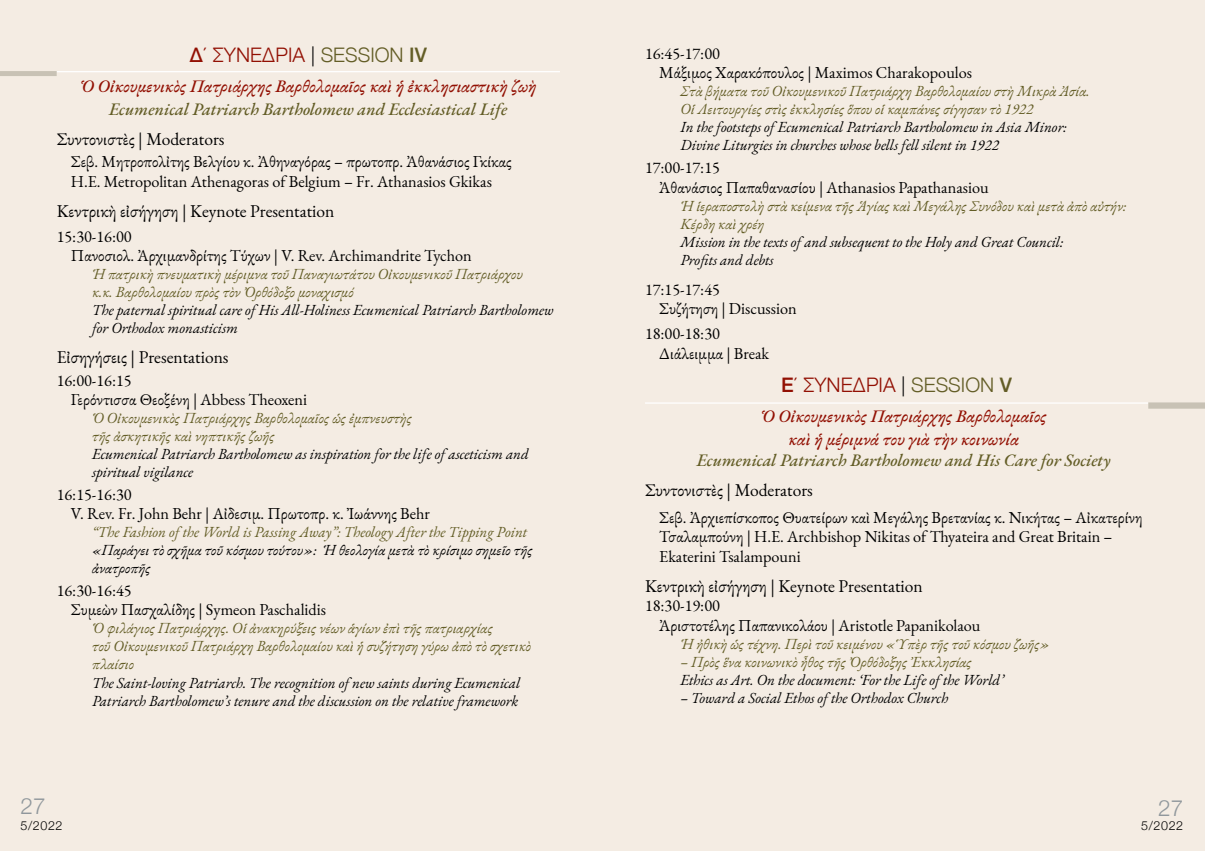
<style>
.page{position:relative;width:1205px;height:851px;background:#fff}
.page>*{position:absolute;margin:0;border:0;box-sizing:border-box;transform-origin:0 0}
.t1{font:300 22.5px "Helvetica Neue";color:#90979c}
.t2{font:300 20px "Helvetica Neue";color:#921003}
.t3{font:17.5px "EB Garamond";color:#000}
.t4{font:italic 500 17.5px/22.5px "EB Garamond";color:#921003;text-align:center}
.t5{font:italic 500 17.5px "EB Garamond";color:#635d26}
.t6{font:16.25px/19.5px "EB Garamond";color:#000}
.t7{font:italic 15px/18px "EB Garamond";color:#000}
.t8{font:italic 15px/18px "EB Garamond";color:#635d26}
.t9{font:300 12.5px "Helvetica Neue";letter-spacing:.05em;color:#000}
.s1{font-weight:500}
.s2{color:#000}
.s3{color:#635d26}
.s4{font-weight:500;color:#635d26}
</style>
<div class="page">
<div style="left:0;top:0;width:602px;height:850px;background:#f4ece3"></div>
<div style="left:602px;top:0;width:603px;height:850px;background:#f4ece3"></div>
<hr style="left:645px;top:402px;width:503px;height:1px;background:#fff">
<hr style="left:57px;top:71px;width:503px;height:1px;background:#fff">
<div style="left:0;top:71px;width:57px;height:5px;background:#c8c2b5"></div>
<div style="left:1148px;top:402px;width:57px;height:6px;background:#c8c2b5"></div>
<p class="t2" style="left:190px;top:39px;width:239px"><span class="s1">Δ</span>΄ ΣΥΝΕΔΡΙΑ <span class="s2">|</span> <span class="s3">SESSION</span> <span class="s4">IV</span></p>
<p class="t4" style="left:80px;top:75px;width:458px">Ὁ Οἰκουμενικὸς Πατριάρχης Βαρθολομαῖος καὶ ἡ ἐκκλησιαστικὴ ζωὴ</p>
<p class="t5" style="left:109px;top:97px;width:400px">Ecumenical Patriarch Bartholomew and Ecclesiastical Life</p>
<p class="t3" style="left:57px;top:127px;width:169px">Συντονιστὲς | Moderators</p>
<p class="t6" style="left:71px;top:152px;width:442px">Σεβ. Μητροπολἰτης Βελγίου κ. Ἀθηναγόρας – πρωτοπρ. Ἀθανάσιος Γκίκας<br>H.E. Metropolitan Athenagoras of Belgium – Fr. Athanasios Gkikas</p>
<p class="t3" style="left:57px;top:199px;width:279px">Κεντρικὴ εἰσήγηση | Keynote Presentation</p>
<p class="t6" style="left:71px;top:226px;width:402px;text-indent:-14px">15:30-16:00<br>Πανοσιολ. Ἀρχιμανδρίτης Τύχων | V. Rev. Archimandrite Tychon</p>
<p class="t8" style="left:92px;top:265px;width:432px">Ἡ πατρικὴ πνευματικὴ μέριμνα τοῦ Παναγιωτάτου Οἰκουμενικοῦ Πατριάρχου κ.κ. Βαρθολομαίου πρὸς τὸν Ὀρθόδοξο μοναχισμό</p>
<p class="t7" style="left:92px;top:301px;width:463px">The paternal spiritual care of His All-Holiness Ecumenical Patriarch Bartholomew for Orthodox monasticism</p>
<p class="t3" style="left:57px;top:346px;width:173px">Εἰσηγήσεις | Presentations</p>
<p class="t6" style="left:71px;top:370px;width:238px;text-indent:-14px">16:00-16:15<br>Γερόντισσα Θεοξένη | Abbess Theoxeni</p>
<p class="t8" style="left:92px;top:409px;width:321px">Ὁ Οἰκουμενικὸς Πατριάρχης Βαρθολομαῖος ὡς ἐμπνευστὴς τῆς ἀσκητικῆς καὶ νηπτικῆς ζωῆς</p>
<p class="t7" style="left:92px;top:445px;width:438px">Ecumenical Patriarch Bartholomew as inspiration for the life of asceticism and spiritual vigilance</p>
<p class="t6" style="left:71px;top:484px;width:360px;text-indent:-14px">16:15-16:30<br>V. Rev. Fr. John Behr | Αἰδεσιμ. Πρωτοπρ. κ. Ἰωάννης Behr</p>
<p class="t8" style="left:92px;top:523px;width:437px">“The Fashion of the World is Passing Αway”: Theology After the Tipping Point</p>
<p class="t7" style="left:92px;top:541px;width:442px">«Παράγει τὸ σχῆμα τοῦ κόσμου τούτου»: Ἡ θεολογία μετὰ τὸ κρίσιμο σημεῖο τῆς ἀνατροπῆς</p>
<p class="t6" style="left:71px;top:580px;width:257px;text-indent:-14px">16:30-16:45<br>Συμεὼν Πασχαλίδης | Symeon Paschalidis</p>
<p class="t8" style="left:92px;top:619px;width:440px">Ὁ φιλάγιος Πατριάρχης. Οἱ ἀνακηρύξεις νέων ἁγίων ἐπὶ τῆς πατριαρχίας<br>τοῦ Οἰκουμενικοῦ Πατριάρχη Βαρθολομαίου καὶ ἡ συζήτηση γύρω ἀπὸ τὸ σχετικὸ πλαίσιο</p>
<p class="t7" style="left:92px;top:673px;width:430px">The Saint-loving Patriarch. The recognition of new saints during Ecumenical<br>Patriarch Bartholomew’s tenure and the discussion on the relative framework</p>
<h1 class="t1" style="left:21px;top:787px;width:27px">27</h1>
<p class="t9" style="left:21px;top:815px;width:44px">5/2022</p>
<p class="t6" style="left:659px;top:44px;width:314px;text-indent:-14px">16:45-17:00<br>Μάξιμος Χαρακόπουλος | Maximos Charakopoulos</p>
<p class="t8" style="left:680px;top:83px;width:411px">Στὰ βήματα τοῦ Οἰκουμενικοῦ Πατριάρχη Βαρθολομαίου στὴ Μικρὰ Ἀσία.<br>Οἱ Λειτουργίες στὶς ἐκκλησίες ὅπου οἱ καμπάνες σίγησαν τὸ 1922</p>
<p class="t7" style="left:680px;top:119px;width:388px">In the footsteps of Ecumenical Patriarch Bartholomew in Asia Minor:<br>Divine Liturgies in churches whose bells fell silent in 1922</p>
<p class="t6" style="left:659px;top:158px;width:331px;text-indent:-14px">17:00-17:15<br>Ἀθανάσιος Παπαθανασίου | Athanasios Papathanasiou</p>
<p class="t8" style="left:680px;top:197px;width:447px">Ἡ ἱεραποστολὴ στὰ κείμενα τῆς Ἁγίας καὶ Μεγάλης Συνόδου καὶ μετὰ ἀπὸ αὐτήν:<br>Κέρδη καὶ χρέη</p>
<p class="t7" style="left:680px;top:233px;width:384px">Mission in the texts of and subsequent to the Holy and Great Council:<br>Profits and debts</p>
<p class="t6" style="left:659px;top:279px;width:139px;text-indent:-14px">17:15-17:45<br>Συζήτηση | Discussion</p>
<p class="t6" style="left:659px;top:324px;width:112px;text-indent:-14px">18:00-18:30<br>Διάλειμμα | Break</p>
<p class="t2" style="left:781px;top:369px;width:232px"><span class="s1">Ε</span>΄ ΣΥΝΕΔΡΙΑ <span class="s2">|</span> <span class="s3">SESSION</span> <span class="s4">V</span></p>
<p class="t4" style="left:761px;top:405px;width:287px">Ὁ Οἰκουμενικὸς Πατριάρχης Βαρθολομαῖος καὶ ἡ μέριμνά του γιὰ τὴν κοινωνία</p>
<p class="t5" style="left:697px;top:448px;width:415px">Ecumenical Patriarch Bartholomew and His Care for Society</p>
<p class="t3" style="left:645px;top:479px;width:169px">Συντονιστὲς | Moderators</p>
<p class="t6" style="left:659px;top:507px;width:485px">Σεβ. Ἀρχιεπίσκοπος Θυατείρων καὶ Μεγάλης Βρετανίας κ. Νικήτας – Αἰκατερίνη<br>Τσαλαμπούνη | H.E. Archbishop Nikitas of Thyateira and Great Britain –<br>Ekaterini Tsalampouni</p>
<p class="t3" style="left:645px;top:574px;width:279px">Κεντρικὴ εἰσήγηση | Keynote Presentation</p>
<p class="t6" style="left:659px;top:596px;width:323px;text-indent:-14px">18:30-19:00<br>Ἀριστοτέλης Παπανικολάου | Aristotle Papanikolaou</p>
<p class="t8" style="left:680px;top:634px;width:371px">Ἡ ἠθικὴ ὡς τέχνη. Περὶ τοῦ κειμένου «Ὑπὲρ τῆς τοῦ κόσμου ζωῆς»</p>
<p class="t8" style="left:680px;top:652px;width:293px">– Πρὸς ἕνα κοινωνικὸ ἦθος τῆς Ὀρθόδοξης Ἐκκλησίας</p>
<p class="t7" style="left:680px;top:670px;width:325px">Ethics as Art. On the document: ‘For the Life of the World’</p>
<p class="t7" style="left:680px;top:688px;width:269px">– Toward a Social Ethos of the Orthodox Church</p>
<h1 class="t1" style="left:1158px;top:789px;width:27px">27</h1>
<p class="t9" style="left:1141px;top:815px;width:44px">5/2022</p>
</div>
